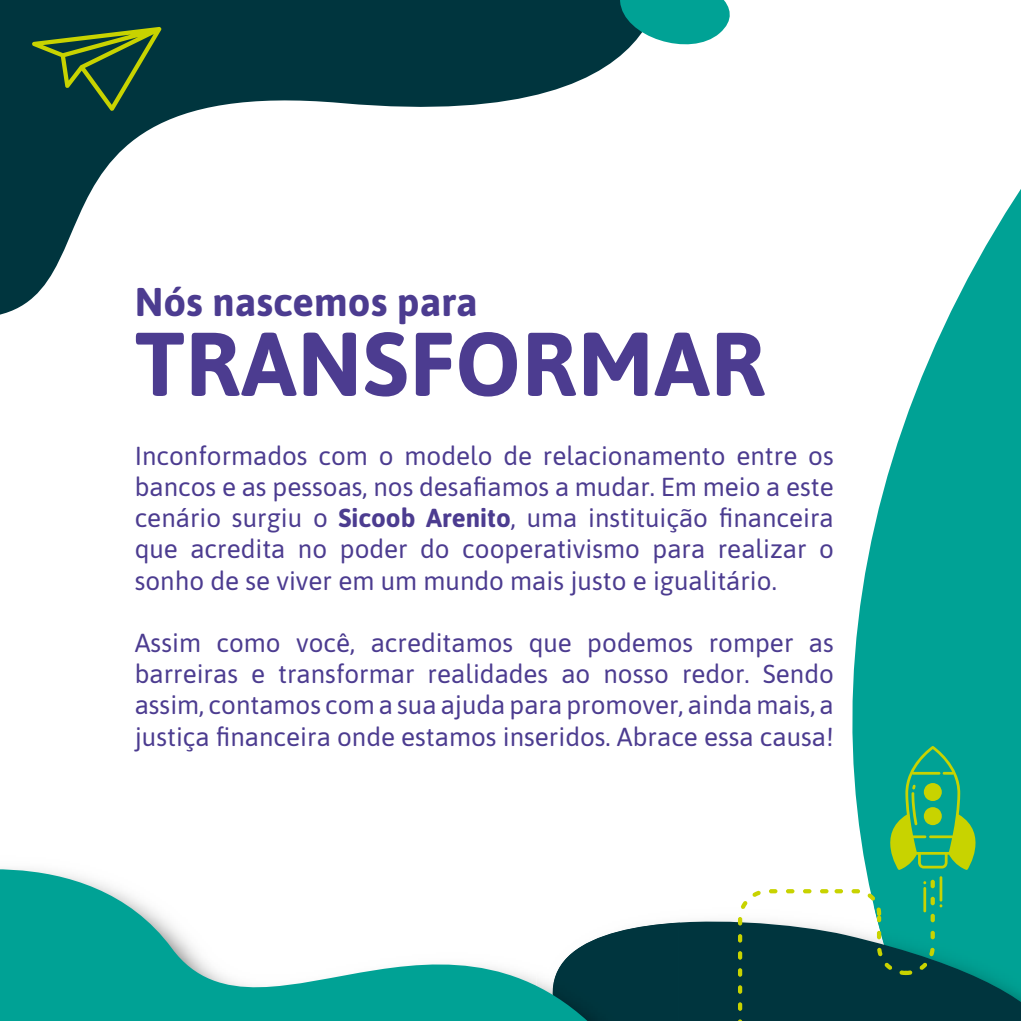
<style>
.page{position:relative;width:1021px;height:1021px;background:#fff}
.page>*{position:absolute;margin:0;border:0;box-sizing:border-box;transform-origin:0 0}
.t1{font:700 90px "Asap";letter-spacing:.01em;color:#4c3c90}
.t2{font:700 40px "Asap";color:#4c3c90}
.t3{font:26px/31.2px "Asap";color:#4c3c90;text-align:justify}
.s1{font-weight:700}
</style>
<div class="page">
<svg style="left:852px;top:190px;width:168px;height:698px;fill:#00a295"></svg>
<svg style="left:680px;top:888px;width:340px;height:132px;background:#1e5e62"></svg>
<svg style="left:0;top:0;width:617px;height:315px"></svg>
<svg style="left:617px;top:0;width:113px;height:59px"></svg>
<svg style="left:32px;top:27px;width:129px;height:84px;background:#275431"></svg>
<div style="left:636px;top:922px;width:44px;height:98px;background:#00353e"></div>
<svg style="left:0;top:869px;width:636px;height:151px"></svg>
<svg style="left:738px;top:889px;width:90px;height:131px"></svg>
<svg style="left:834px;top:746px;width:156px;height:229px"></svg>
<h2 class="t2" style="left:135px;top:273px;width:345px">Nós nascemos para</h2>
<h1 class="t1" style="left:135px;top:300px;width:632px">TRANSFORMAR</h1>
<p class="t3" style="left:135px;top:438px;width:700px">Inconformados com o modelo de relacionamento entre os bancos e as pessoas, nos desafiamos a mudar. Em meio a este cenário surgiu o <span class="s1">Sicoob Arenito</span>, uma instituição financeira que acredita no poder do cooperativismo para realizar o sonho de se viver em um mundo mais justo e igualitário.</p>
<p class="t3" style="left:135px;top:626px;width:700px">Assim como você, acreditamos que podemos romper as barreiras e transformar realidades ao nosso redor. Sendo assim, contamos com a sua ajuda para promover, ainda mais, a justiça financeira onde estamos inseridos. Abrace essa causa!</p>
</div>
